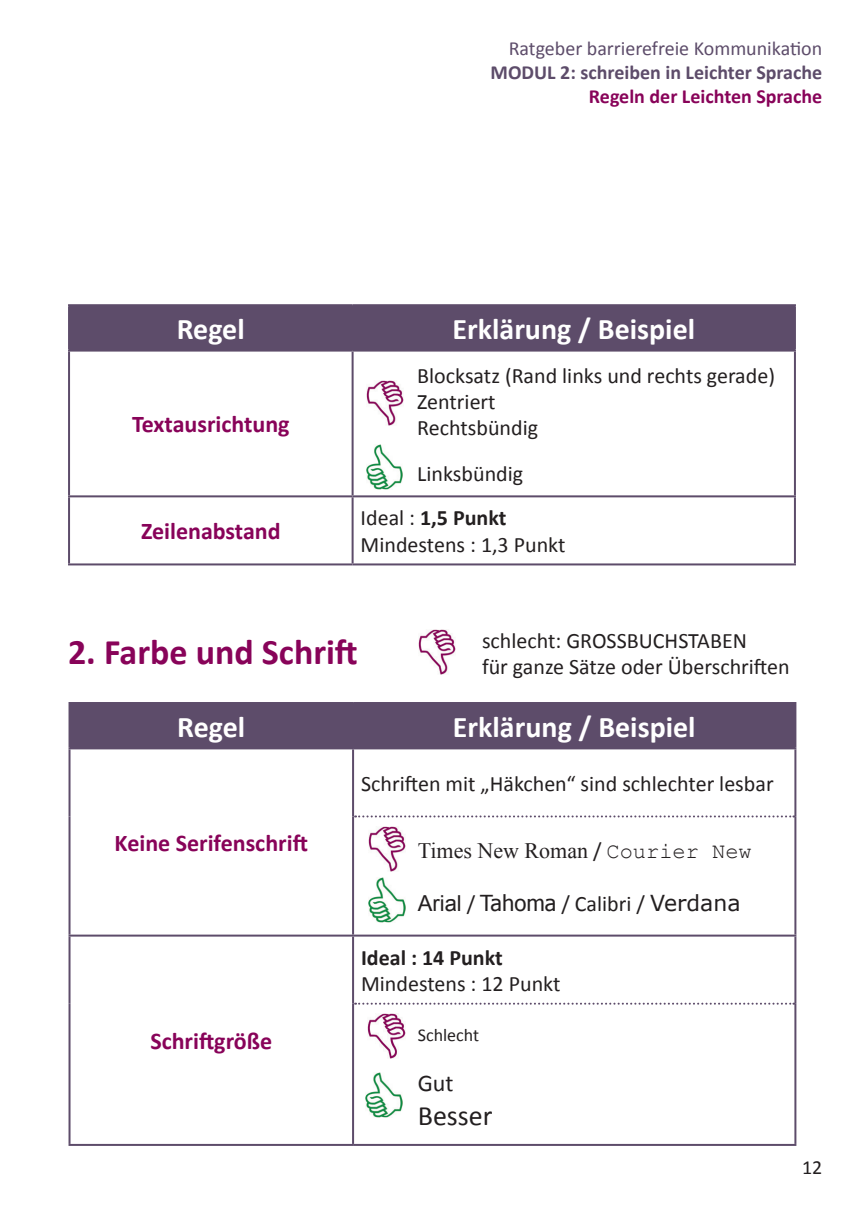
<style>
.page{position:relative;width:862px;height:1214px;background:#fff}
.page>*{position:absolute;margin:0;border:0;box-sizing:border-box;transform-origin:0 0}
.t1{font:700 36px "Calibri";color:#880359}
.t2{font:700 30px "Calibri";color:#fff}
.t3{font:28px "Calibri";color:#231f20}
.t4{font:700 24px "Calibri";color:#880359}
.t5{font:24px "Calibri";color:#231f20}
.t6{font:22px/26.4px "Calibri";color:#231f20}
.t7{font:22px "Times New Roman";color:#231f20}
.t8{font:700 22px "Calibri";color:#231f20}
.t9{font:20px "Calibri";color:#5d4c6a}
.t10{font:700 20px "Calibri";color:#5d4c6a}
.t11{font:700 20px "Calibri";color:#880359}
.t12{font:20px "Calibri";color:#231f20}
.t13{font:18px "Calibri";color:#231f20}
.s1{font-weight:700}
.s2{font-family:"Calibri"}
.s3{font-family:"Courier New"}
.s4{font-family:"Arial"}
.s5{font-family:"Tahoma"}
.s6{font-family:"Verdana"}
</style>
<div class="page">
<div style="left:70px;top:306px;width:724px;height:43px;background:#5d4c6a"></div>
<hr style="left:68px;top:304px;width:284px;height:2px;background:#5d4c6a">
<hr style="left:68px;top:306px;width:2px;height:43px;background:#5d4c6a">
<hr style="left:352px;top:304px;width:444px;height:2px;background:#5d4c6a">
<hr style="left:351px;top:306px;width:2px;height:43px;background:#5d4c6a">
<hr style="left:794px;top:306px;width:2px;height:43px;background:#5d4c6a">
<hr style="left:68px;top:349px;width:284px;height:2px;background:#5d4c6a">
<hr style="left:68px;top:351px;width:2px;height:144px;background:#5d4c6a">
<hr style="left:352px;top:349px;width:444px;height:2px;background:#5d4c6a">
<hr style="left:351px;top:351px;width:2px;height:144px;background:#5d4c6a">
<hr style="left:794px;top:351px;width:2px;height:144px;background:#5d4c6a">
<hr style="left:68px;top:495px;width:284px;height:2px;background:#5d4c6a">
<hr style="left:68px;top:497px;width:2px;height:66px;background:#5d4c6a">
<hr style="left:352px;top:495px;width:444px;height:2px;background:#5d4c6a">
<hr style="left:351px;top:497px;width:2px;height:66px;background:#5d4c6a">
<hr style="left:794px;top:497px;width:2px;height:66px;background:#5d4c6a">
<hr style="left:68px;top:563px;width:284px;height:2px;background:#5d4c6a">
<hr style="left:352px;top:563px;width:444px;height:2px;background:#5d4c6a">
<div style="left:71px;top:704px;width:723px;height:43px;background:#5d4c6a"></div>
<hr style="left:69px;top:702px;width:284px;height:2px;background:#5d4c6a">
<hr style="left:69px;top:704px;width:2px;height:43px;background:#5d4c6a">
<hr style="left:353px;top:702px;width:443px;height:2px;background:#5d4c6a">
<hr style="left:352px;top:704px;width:2px;height:43px;background:#5d4c6a">
<hr style="left:794px;top:704px;width:2px;height:43px;background:#5d4c6a">
<hr style="left:69px;top:747px;width:284px;height:2px;background:#5d4c6a">
<hr style="left:69px;top:749px;width:2px;height:67px;background:#5d4c6a">
<hr style="left:69px;top:816px;width:2px;height:118px;background:#5d4c6a">
<hr style="left:353px;top:747px;width:443px;height:2px;background:#5d4c6a">
<hr style="left:352px;top:749px;width:2px;height:67px;background:#5d4c6a">
<hr style="left:794px;top:749px;width:2px;height:67px;background:#5d4c6a">
<svg style="left:355px;top:815px;width:439px;height:2px"></svg>
<hr style="left:352px;top:816px;width:2px;height:118px;background:#5d4c6a">
<hr style="left:794px;top:816px;width:2px;height:118px;background:#5d4c6a">
<hr style="left:69px;top:934px;width:284px;height:2px;background:#5d4c6a">
<hr style="left:69px;top:936px;width:2px;height:67px;background:#5d4c6a">
<hr style="left:69px;top:1003px;width:2px;height:140px;background:#5d4c6a">
<hr style="left:69px;top:1143px;width:284px;height:2px;background:#5d4c6a">
<hr style="left:353px;top:934px;width:443px;height:2px;background:#5d4c6a">
<hr style="left:352px;top:936px;width:2px;height:67px;background:#5d4c6a">
<hr style="left:794px;top:936px;width:2px;height:67px;background:#5d4c6a">
<hr style="left:352px;top:1003px;width:2px;height:140px;background:#5d4c6a">
<hr style="left:794px;top:1003px;width:2px;height:140px;background:#5d4c6a">
<hr style="left:353px;top:1143px;width:443px;height:2px;background:#5d4c6a">
<svg style="left:355px;top:1002px;width:439px;height:2px"></svg>
<img style="left:369px;top:826px;width:37px;height:45px">
<img style="left:369px;top:877px;width:36px;height:45px">
<img style="left:368px;top:1013px;width:37px;height:45px">
<img style="left:366px;top:1072px;width:36px;height:45px">
<img style="left:366px;top:444px;width:37px;height:45px">
<img style="left:366px;top:380px;width:38px;height:45px">
<img style="left:418px;top:629px;width:37px;height:45px">
<p class="t9" style="left:509px;top:35px;width:315px">Ratgeber barrierefreie Kommunikation</p>
<p class="t10" style="left:490px;top:59px;width:333px">MODUL 2: schreiben in Leichter Sprache</p>
<p class="t11" style="left:589px;top:83px;width:235px">Regeln der Leichten Sprache</p>
<h2 class="t2" style="left:177px;top:310px;width:69px">Regel</h2>
<h2 class="t2" style="left:452px;top:310px;width:244px">Erklärung / Beispiel</h2>
<p class="t4" style="left:132px;top:409px;width:159px">Textausrichtung</p>
<p class="t4" style="left:141px;top:516px;width:141px">Zeilenabstand</p>
<p class="t6" style="left:417px;top:362px;width:359px">Blocksatz (Rand links und rechts gerade)<br>Zentriert<br>Rechtsbündig</p>
<p class="t6" style="left:417px;top:460px;width:107px">Linksbündig</p>
<p class="t6" style="left:360px;top:505px;width:206px">Ideal : <span class="s1">1,5 Punkt<br></span>Mindestens : 1,3 Punkt</p>
<h1 class="t1" style="left:68px;top:629px;width:291px">2. Farbe und Schrift</h1>
<p class="t6" style="left:482px;top:627px;width:309px">schlecht: GROSSBUCHSTABEN<br>für ganze Sätze oder Überschriften</p>
<h2 class="t2" style="left:177px;top:707px;width:69px">Regel</h2>
<h2 class="t2" style="left:453px;top:707px;width:244px">Erklärung / Beispiel</h2>
<p class="t4" style="left:115px;top:827px;width:195px">Keine Serifenschrift</p>
<p class="t4" style="left:150px;top:1025px;width:123px">Schriftgröße</p>
<p class="t6" style="left:361px;top:770px;width:414px">Schriften mit „Häkchen“ sind schlechter lesbar</p>
<p class="t7" style="left:418px;top:835px;width:335px">Times New Roman <span class="s2">/</span> <span class="s3">Courier New</span></p>
<p class="t6" style="left:418px;top:890px;width:324px"><span class="s4">Arial</span> / <span class="s5">Tahoma</span> / Calibri / <span class="s6">Verdana</span></p>
<p class="t8" style="left:361px;top:943px;width:143px">Ideal : 14 Punkt</p>
<p class="t6" style="left:361px;top:970px;width:201px">Mindestens : 12 Punkt</p>
<p class="t13" style="left:418px;top:1023px;width:63px">Schlecht</p>
<p class="t5" style="left:418px;top:1067px;width:37px">Gut</p>
<p class="t3" style="left:418px;top:1097px;width:76px">Besser</p>
<p class="t12" style="left:802px;top:1154px;width:22px">12</p>
</div>
